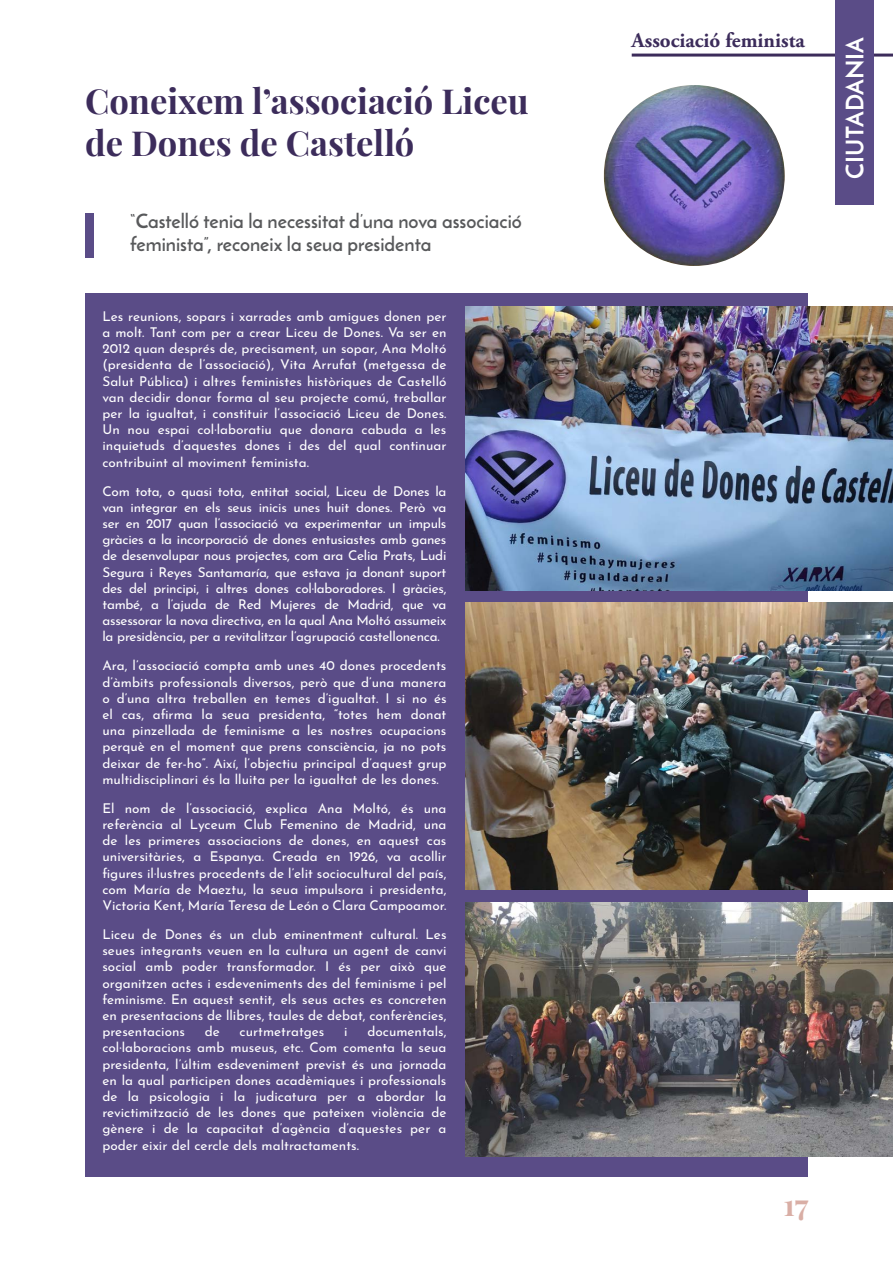
<style>
.page{position:relative;width:893px;height:1263px;background:#fff}
.page>*{position:absolute;margin:0;border:0;box-sizing:border-box;transform-origin:0 0}
.t1{font:700 34.5px/42px "Playfair Display";color:#3c2c5b}
.t2{font:700 30px "Playfair Display";color:#d9aea5}
.t3{font:700 24px "Josefin Sans";color:#fff}
.t4{font:700 21px "Adobe Garamond Pro";color:#3c2c5b}
.t5{font:700 19.5px/23.4px "Josefin Sans";color:#58595b}
.t6{font:13.5px/16.2px "Josefin Sans";color:#fff;text-align:justify}
</style>
<div class="page">
<div style="left:85px;top:293px;width:723px;height:884px;background:#5a4c87"></div>
<hr style="left:632px;top:54px;width:261px;height:3px;background:#3c2c5b">
<div style="left:836px;top:0;width:38px;height:204px;background:#5a4c87"></div>
<div style="left:85px;top:213px;width:8px;height:44px;background:#5a4c87"></div>
<img style="left:466px;top:602px;width:427px;height:287px">
<img style="left:466px;top:902px;width:427px;height:255px">
<img style="left:466px;top:306px;width:427px;height:284px">
<img style="left:604px;top:85px;width:181px;height:181px;border-radius:90px">
<h1 class="t1" style="left:85px;top:77px;width:445px">Coneixem l’associació Liceu de Dones de Castelló</h1>
<h3 class="t5" style="left:130px;top:209px;width:393px">“Castelló tenia la necessitat d’una nova associació feminista”, reconeix la seua presidenta</h3>
<p class="t6" style="left:102px;top:306px;width:346px">Les reunions, sopars i xarrades amb amigues donen per a molt. Tant com per a crear Liceu de Dones. Va ser en 2012 quan després de, precisament, un sopar, Ana Moltó (presidenta de l’associació), Vita Arrufat (metgessa de Salut Pública) i altres feministes històriques de Castelló van decidir donar forma al seu projecte comú, treballar per la igualtat, i constituir l’associació Liceu de Dones.<br>Un nou espai col·laboratiu que donara cabuda a les inquietuds d’aquestes dones i des del qual continuar contribuint al moviment feminista.</p>
<p class="t6" style="left:102px;top:481px;width:345px">Com tota, o quasi tota, entitat social, Liceu de Dones la van integrar en els seus inicis unes huit dones. Però va ser en 2017 quan l’associació va experimentar un impuls gràcies a la incorporació de dones entusiastes amb ganes de desenvolupar nous projectes, com ara Celia Prats, Ludi Segura i Reyes Santamaría, que estava ja donant suport des del principi, i altres dones col·laboradores. I gràcies, també, a l’ajuda de Red Mujeres de Madrid, que va assessorar la nova directiva, en la qual Ana Moltó assumeix la presidència, per a revitalitzar l’agrupació castellonenca.</p>
<p class="t6" style="left:102px;top:656px;width:346px">Ara, l’associació compta amb unes 40 dones procedents d’àmbits professionals diversos, però que d’una manera o d’una altra treballen en temes d’igualtat. I si no és el cas, afirma la seua presidenta, “totes hem donat una pinzellada de feminisme a les nostres ocupacions perquè en el moment que prens consciència, ja no pots deixar de fer-ho”. Així, l’objectiu principal d’aquest grup multidisciplinari és la lluita per la igualtat de les dones.</p>
<p class="t6" style="left:102px;top:798px;width:346px">El nom de l’associació, explica Ana Moltó, és una referència al Lyceum Club Femenino de Madrid, una de les primeres associacions de dones, en aquest cas universitàries, a Espanya. Creada en 1926, va acollir figures il·lustres procedents de l’elit sociocultural del país, com María de Maeztu, la seua impulsora i presidenta, Victoria Kent, María Teresa de León o Clara Campoamor.</p>
<p class="t6" style="left:102px;top:924px;width:346px">Liceu de Dones és un club eminentment cultural. Les seues integrants veuen en la cultura un agent de canvi social amb poder transformador. I és per això que organitzen actes i esdeveniments des del feminisme i pel feminisme. En aquest sentit, els seus actes es concreten en presentacions de llibres, taules de debat, conferències, presentacions</p>
<p class="t6" style="left:102px;top:1022px;width:346px;text-indent:265px">documentals, col·laboracions amb museus, etc. Com comenta la seua presidenta, l’últim esdeveniment previst és una jornada en la qual participen dones acadèmiques i professionals de la psicologia i la judicatura per a abordar la revictimització de les dones que pateixen violència de gènere i de la capacitat d’agència d’aquestes per a poder eixir del cercle dels maltractaments.</p>
<p class="t6" style="left:205px;top:1022px;width:17px">de</p>
<p class="t6" style="left:240px;top:1022px;width:86px">curtmetratges</p>
<p class="t6" style="left:344px;top:1022px;width:5px">i</p>
<h3 class="t4" style="left:632px;top:28px;width:175px">Associació feminista</h3>
<h3 class="t3" style="left:840px;top:179px;width:143px;rotate:-90deg">CIUTADANIA</h3>
<h2 class="t2" style="left:783px;top:1181px;width:27px">17</h2>
</div>
